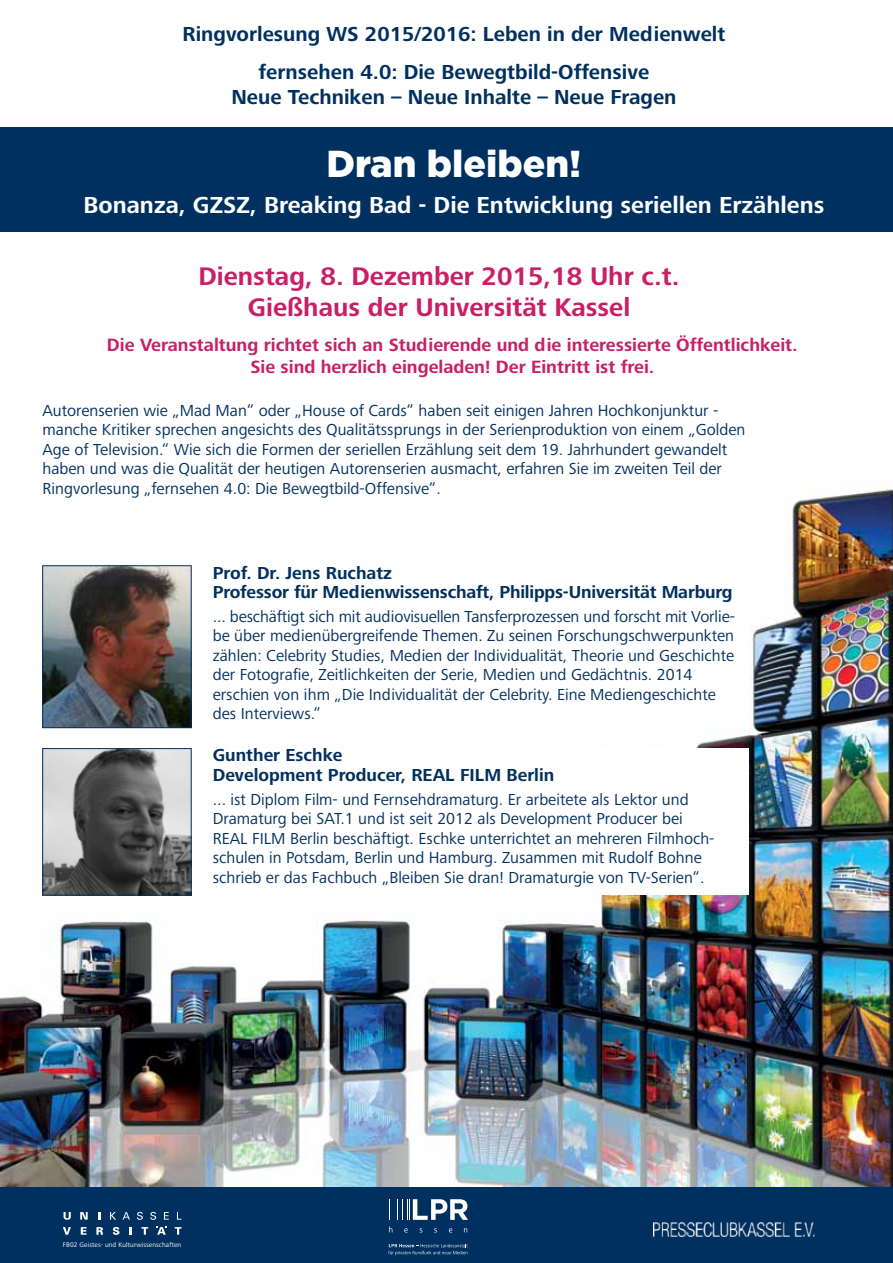
<style>
.page{position:relative;width:893px;height:1263px;background:#fff}
.page>*{position:absolute;margin:0;border:0;box-sizing:border-box;transform-origin:0 0}
.t1{font:900 37.5px "Gotham";color:#fff}
.t2{font:700 26.25px/31.7px "Frutiger Next Pro";color:#c81f66;text-align:center}
.t3{font:700 24px "Frutiger Next Pro";color:#fff}
.t4{font:700 21px/38px "Frutiger Next Pro";color:#00305f;text-align:center}
.t5{font:700 18.45px/22px "Frutiger Next Pro";color:#c81f66;text-align:center}
.t6{font:700 18px/19.5px "Frutiger Next Pro";letter-spacing:-.01em;color:#00305f}
.t7{font:16.5px/19.5px "Frutiger Next Pro";color:#00305f}
.t8{font:6.9px "Frutiger Next Pro";letter-spacing:.015em;color:#fff}
</style>
<div class="page">
<img style="left:0;top:488px;width:893px;height:699px">
<div style="left:0;top:1187px;width:893px;height:76px;background:#00305f"></div>
<svg style="left:389px;top:1199px;width:1px;height:21px"></svg>
<svg style="left:397px;top:1199px;width:71px;height:21px"></svg>
<svg style="left:404px;top:1228px;width:4px;height:4px"></svg>
<svg style="left:388px;top:1244px;width:80px;height:11px"></svg>
<svg style="left:63px;top:1227px;width:8px;height:8px"></svg>
<svg style="left:81px;top:1227px;width:6px;height:8px"></svg>
<svg style="left:96px;top:1227px;width:7px;height:8px"></svg>
<svg style="left:113px;top:1227px;width:6px;height:8px"></svg>
<svg style="left:130px;top:1227px;width:2px;height:8px"></svg>
<svg style="left:141px;top:1227px;width:7px;height:8px"></svg>
<svg style="left:175px;top:1227px;width:7px;height:8px"></svg>
<svg style="left:64px;top:1212px;width:7px;height:8px"></svg>
<svg style="left:80px;top:1212px;width:8px;height:7px"></svg>
<svg style="left:98px;top:1212px;width:2px;height:7px"></svg>
<svg style="left:110px;top:1212px;width:6px;height:7px"></svg>
<svg style="left:123px;top:1212px;width:7px;height:7px"></svg>
<svg style="left:137px;top:1212px;width:6px;height:8px"></svg>
<svg style="left:150px;top:1212px;width:6px;height:8px"></svg>
<svg style="left:164px;top:1212px;width:5px;height:7px"></svg>
<svg style="left:156px;top:1226px;width:11px;height:9px"></svg>
<img style="left:653px;top:1222px;width:162px;height:14px">
<img style="left:45px;top:750px;width:144px;height:143px">
<div style="left:43px;top:748px;width:148px;height:147px;border:1px solid #00305f"></div>
<img style="left:45px;top:568px;width:144px;height:158px">
<div style="left:43px;top:566px;width:148px;height:162px;border:1px solid #00305f"></div>
<div style="left:213px;top:748px;width:535px;height:147px;background:#fff"></div>
<div style="left:213px;top:566px;width:535px;height:162px;background:#fff"></div>
<div style="left:0;top:128px;width:893px;height:104px;background:#00305f"></div>
<p class="t4" style="left:182px;top:15px;width:544px">Ringvorlesung WS 2015/2016: Leben in der Medienwelt fernsehen 4.0: Die Bewegtbild-Offensive</p>
<p class="t4" style="left:231px;top:78px;width:447px">Neue Techniken – Neue Inhalte – Neue Fragen</p>
<h1 class="t1" style="left:326px;top:138px;width:256px">Dran bleiben!</h1>
<h3 class="t3" style="left:84px;top:191px;width:742px">Bonanza, GZSZ, Breaking Bad - Die Entwicklung seriellen Erzählens</h3>
<h2 class="t2" style="left:198px;top:260px;width:483px">Dienstag, 8. Dezember 2015,18 Uhr c.t.<br>Gießhaus der Universität Kassel</h2>
<p class="t5" style="left:107px;top:334px;width:692px">Die Veranstaltung richtet sich an Studierende und die interessierte Öffentlichkeit.<br>Sie sind herzlich eingeladen! Der Eintritt ist frei.</p>
<p class="t7" style="left:43px;top:401px;width:704px">Autorenserien wie „Mad Man“ oder „House of Cards“ haben seit einigen Jahren Hochkonjunktur - manche Kritiker sprechen angesichts des Qualitätssprungs in der Serienproduktion von einem „Golden Age of Television.“ Wie sich die Formen der seriellen Erzählung seit dem 19. Jahrhundert gewandelt haben und was die Qualität der heutigen Autorenserien ausmacht, erfahren Sie im zweiten Teil der Ringvorlesung „fernsehen 4.0: Die Bewegtbild-Offensive“.</p>
<p class="t6" style="left:213px;top:563px;width:521px">Prof. Dr. Jens Ruchatz<br>Professor für Medienwissenschaft, Philipps-Universität Marburg</p>
<p class="t7" style="left:213px;top:607px;width:524px">... beschäftigt sich mit audiovisuellen Tansferprozessen und forscht mit Vorlie&shy;be über medienübergreifende Themen. Zu seinen Forschungschwerpunkten zählen: Celebrity Studies, Medien der Individualität, Theorie und Geschichte der Fotografie, Zeitlichkeiten der Serie, Medien und Gedächtnis. 2014 erschien von ihm „Die Individualität der Celebrity. Eine Mediengeschichte des Interviews.“</p>
<p class="t6" style="left:213px;top:746px;width:343px">Gunther Eschke<br>Development Producer, REAL FILM Berlin</p>
<p class="t7" style="left:213px;top:789px;width:503px">... ist Diplom Film- und Fernsehdramaturg. Er arbeitete als Lektor und Dramaturg bei SAT.1 und ist seit 2012 als Development Producer bei REAL FILM Berlin beschäftigt. Eschke unterrichtet an mehreren Filmhoch&shy;schulen in Potsdam, Berlin und Hamburg. Zusammen mit Rudolf Bohne schrieb er das Fachbuch „Bleiben Sie dran! Dramaturgie von TV-Serien“.</p>
<p class="t8" style="left:63px;top:1241px;width:120px">FB02 Geistes- und Kulturwissenschaften</p>
</div>
